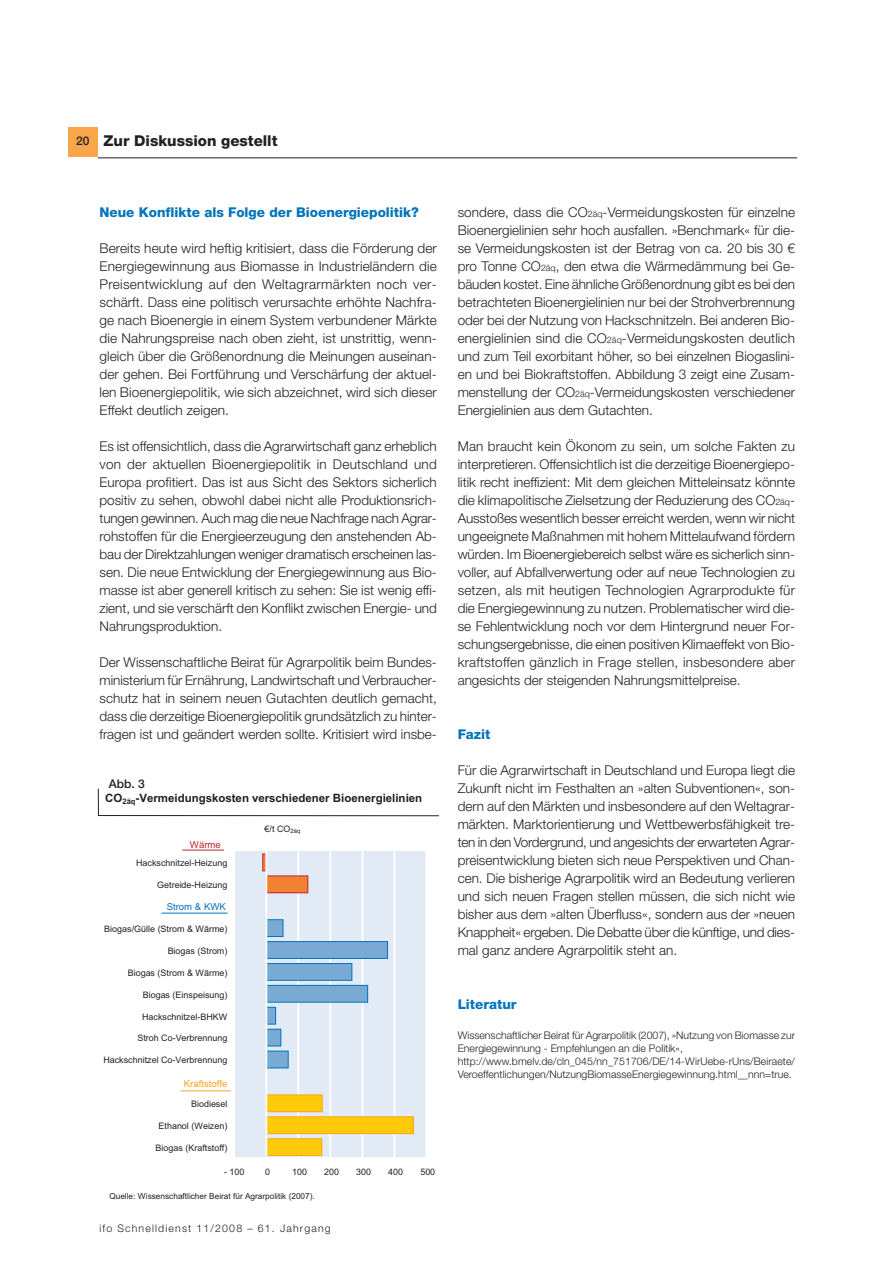
<style>
.page{position:relative;width:893px;height:1263px;background:#fff}
.page>*{position:absolute;margin:0;border:0;box-sizing:border-box;transform-origin:0 0}
.t1{font:800 15px "Helvetica Neue LT Std";color:#231f20}
.t2{font:300 13.5px/18px "Helvetica Neue LT Std";color:#231f20;text-align:justify}
.t3{font:800 13.5px "Helvetica Neue LT Std";color:#0074bc}
.t4{font:500 12px "Helvetica Neue LT Std";color:#231f20}
.t5{font:700 11.4px "Arial";color:#231f20}
.t6{font:300 10.5px/12.8px "Helvetica Neue LT Std";color:#231f20}
.t7{font:300 10.5px "Helvetica Neue LT Std";letter-spacing:.11em;color:#231f20}
.t8{font:9.6px "Arial";color:#f9a51b}
.t9{font:9.6px "Arial";color:#0074bc}
.t10{font:9.6px "Arial";color:#bb272e}
.t11{font:9px "Arial";color:#231f20}
.t12{font:8.25px "Arial";color:#231f20}
.s1{font-size:8.85px}
</style>
<div class="page">
<hr style="left:98px;top:157px;width:699px;height:1px;background:#231f20">
<div style="left:68px;top:128px;width:30px;height:29px;background:#f9a64a"></div>
<div style="left:234px;top:852px;width:192px;height:306px;background:#e2eaf6"></div>
<hr style="left:233px;top:852px;width:2px;height:306px;background:#fff">
<hr style="left:297px;top:852px;width:2px;height:306px;background:#fff">
<hr style="left:329px;top:852px;width:2px;height:306px;background:#fff">
<hr style="left:361px;top:852px;width:2px;height:306px;background:#fff">
<hr style="left:393px;top:852px;width:2px;height:306px;background:#fff">
<hr style="left:425px;top:852px;width:2px;height:306px;background:#fff">
<div style="left:266px;top:1139px;width:56px;height:17px;background:#feca0a"></div>
<div style="left:266px;top:1138px;width:56px;height:18px;border:1px solid #f9a51b"></div>
<div style="left:266px;top:1117px;width:147px;height:17px;background:#feca0a"></div>
<div style="left:266px;top:1116px;width:147px;height:18px;border:1px solid #f9a51b"></div>
<div style="left:266px;top:1095px;width:56px;height:17px;background:#feca0a"></div>
<div style="left:266px;top:1095px;width:56px;height:17px;border:1px solid #f9a51b"></div>
<div style="left:266px;top:1051px;width:22px;height:17px;background:#79aad4"></div>
<div style="left:266px;top:1051px;width:22px;height:17px;border:1px solid #0074bc"></div>
<div style="left:266px;top:1029px;width:15px;height:17px;background:#79aad4"></div>
<div style="left:266px;top:1029px;width:15px;height:17px;border:1px solid #0074bc"></div>
<div style="left:266px;top:1007px;width:9px;height:17px;background:#79aad4"></div>
<div style="left:266px;top:1007px;width:10px;height:17px;border:1px solid #0074bc"></div>
<div style="left:266px;top:985px;width:101px;height:17px;background:#79aad4"></div>
<div style="left:266px;top:985px;width:102px;height:18px;border:1px solid #0074bc"></div>
<div style="left:266px;top:964px;width:86px;height:16px;background:#79aad4"></div>
<div style="left:266px;top:963px;width:86px;height:18px;border:1px solid #0074bc"></div>
<div style="left:266px;top:942px;width:121px;height:16px;background:#79aad4"></div>
<div style="left:266px;top:941px;width:122px;height:18px;border:1px solid #0074bc"></div>
<div style="left:266px;top:920px;width:17px;height:17px;background:#79aad4"></div>
<div style="left:266px;top:919px;width:17px;height:18px;border:1px solid #0074bc"></div>
<div style="left:266px;top:876px;width:42px;height:17px;background:#f18231"></div>
<div style="left:266px;top:876px;width:42px;height:17px;border:1px solid #bb272e"></div>
<div style="left:262px;top:854px;width:4px;height:17px;border:1px solid #bb272e"></div>
<hr style="left:234px;top:1157px;width:192px;height:2px;background:#fff">
<hr style="left:265px;top:852px;width:2px;height:306px;background:#fff">
<svg style="left:98px;top:789px;width:1px;height:26px"></svg>
<hr style="left:98px;top:815px;width:340px;height:1px;background:#231f20">
<hr style="left:182px;top:850px;width:42px;height:1px;background:#bb272e">
<hr style="left:161px;top:913px;width:67px;height:1px;background:#0074bc">
<hr style="left:180px;top:1091px;width:51px;height:1px;background:#f9a51b">
<p class="t4" style="left:76px;top:136px;width:15px">20</p>
<p class="t1" style="left:104px;top:135px;width:175px">Zur Diskussion gestellt</p>
<p class="t3" style="left:100px;top:207px;width:321px">Neue Konflikte als Folge der Bioenergiepolitik?</p>
<p class="t2" style="left:100px;top:240px;width:339px">Bereits heute wird heftig kritisiert, dass die Förderung der Energiegewinnung aus Biomasse in Industrieländern die Preisentwicklung auf den Weltagrarmärkten noch ver&shy;schärft. Dass eine politisch verursachte erhöhte Nachfra&shy;ge nach Bioenergie in einem System verbundener Märkte die Nahrungspreise nach oben zieht, ist unstrittig, wenn&shy;gleich über die Größenordnung die Meinungen auseinan&shy;der gehen. Bei Fortführung und Verschärfung der aktuel&shy;len Bioenergiepolitik, wie sich abzeichnet, wird sich dieser Effekt deutlich zeigen.</p>
<p class="t2" style="left:100px;top:438px;width:339px">Es ist offensichtlich, dass die Agrarwirtschaft ganz erheblich von der aktuellen Bioenergiepolitik in Deutschland und Europa profitiert. Das ist aus Sicht des Sektors sicherlich positiv zu sehen, obwohl dabei nicht alle Produktionsrich&shy;tungen gewinnen. Auch mag die neue Nachfrage nach Agrar&shy;rohstoffen für die Energieerzeugung den anstehenden Ab&shy;bau der Direktzahlungen weniger dramatisch erscheinen las&shy;sen. Die neue Entwicklung der Energiegewinnung aus Bio&shy;masse ist aber generell kritisch zu sehen: Sie ist wenig effi&shy;zient, und sie verschärft den Konflikt zwischen Energie- und Nahrungsproduktion.</p>
<p class="t2" style="left:100px;top:654px;width:339px">Der Wissenschaftliche Beirat für Agrarpolitik beim Bundes&shy;ministerium für Ernährung, Landwirtschaft und Verbraucher&shy;schutz hat in seinem neuen Gutachten deutlich gemacht, dass die derzeitige Bioenergiepolitik grundsätzlich zu hinter&shy;fragen ist und geändert werden sollte. Kritisiert wird insbe-</p>
<p class="t4" style="left:109px;top:779px;width:38px">Abb. 3</p>
<p class="t5" style="left:105px;top:794px;width:318px">CO<sub>2äq</sub>-Vermeidungskosten verschiedener Bioenergielinien</p>
<p class="t10" style="left:190px;top:841px;width:32px">Wärme</p>
<p class="t11" style="left:136px;top:860px;width:93px">Hackschnitzel-Heizung</p>
<p class="t11" style="left:157px;top:882px;width:72px">Getreide-Heizung</p>
<p class="t9" style="left:167px;top:903px;width:61px">Strom &amp; KWK</p>
<p class="t11" style="left:104px;top:926px;width:125px">Biogas/Gülle (Strom &amp; Wärme)</p>
<p class="t11" style="left:168px;top:948px;width:61px">Biogas (Strom)</p>
<p class="t11" style="left:128px;top:969px;width:101px">Biogas (Strom &amp; Wärme)</p>
<p class="t11" style="left:143px;top:991px;width:86px">Biogas (Einspeisung)</p>
<p class="t11" style="left:142px;top:1013px;width:87px">Hackschnitzel-BHKW</p>
<p class="t11" style="left:137px;top:1035px;width:91px">Stroh Co-Verbrennung</p>
<p class="t11" style="left:103px;top:1057px;width:125px">Hackschnitzel Co-Verbrennung</p>
<p class="t8" style="left:184px;top:1080px;width:45px">Kraftstoffe</p>
<p class="t11" style="left:191px;top:1101px;width:38px">Biodiesel</p>
<p class="t11" style="left:158px;top:1123px;width:70px">Ethanol (Weizen)</p>
<p class="t11" style="left:155px;top:1145px;width:73px">Biogas (Kraftstoff)</p>
<p class="t11" style="left:264px;top:825px;width:37px">€/t CO<sub>2äq</sub></p>
<p class="t11" style="left:224px;top:1168px;width:22px">- 100</p>
<p class="t11" style="left:265px;top:1168px;width:6px">0</p>
<p class="t11" style="left:292px;top:1168px;width:16px">100</p>
<p class="t11" style="left:324px;top:1168px;width:16px">200</p>
<p class="t11" style="left:356px;top:1168px;width:16px">300</p>
<p class="t11" style="left:388px;top:1168px;width:16px">400</p>
<p class="t11" style="left:420px;top:1168px;width:16px">500</p>
<p class="t12" style="left:109px;top:1193px;width:207px">Quelle: Wissenschaftlicher Beirat für Agrarpolitik (2007).</p>
<p class="t7" style="left:99px;top:1225px;width:233px">ifo Schnelldienst 11/2008 – 61. Jahrgang</p>
<p class="t2" style="left:457px;top:204px;width:339px">sondere, dass die CO<span class="s1">2äq</span>-Vermeidungskosten für einzelne Bioenergielinien sehr hoch ausfallen. »Benchmark« für die&shy;se Vermeidungskosten ist der Betrag von ca. 20 bis 30 € pro Tonne CO<span class="s1">2äq</span>, den etwa die Wärmedämmung bei Ge&shy;bäuden kostet. Eine ähnliche Größenordnung gibt es bei den betrachteten Bioenergielinien nur bei der Strohverbrennung oder bei der Nutzung von Hackschnitzeln. Bei anderen Bio&shy;energielinien sind die CO<span class="s1">2äq</span>-Vermeidungskosten deutlich und zum Teil exorbitant höher, so bei einzelnen Biogaslini&shy;en und bei Biokraftstoffen. Abbildung 3 zeigt eine Zusam&shy;menstellung der CO<span class="s1">2äq</span>-Vermeidungskosten verschiedener Energielinien aus dem Gutachten.</p>
<p class="t2" style="left:457px;top:438px;width:339px">Man braucht kein Ökonom zu sein, um solche Fakten zu interpretieren. Offensichtlich ist die derzeitige Bioenergiepo&shy;litik recht ineffizient: Mit dem gleichen Mitteleinsatz könnte die klimapolitische Zielsetzung der Reduzierung des CO<span class="s1">2äq</span>-Ausstoßes wesentlich besser erreicht werden, wenn wir nicht ungeeignete Maßnahmen mit hohem Mittelaufwand fördern würden. Im Bioenergiebereich selbst wäre es sicherlich sinn&shy;voller, auf Abfallverwertung oder auf neue Technologien zu setzen, als mit heutigen Technologien Agrarprodukte für die Energiegewinnung zu nutzen. Problematischer wird die&shy;se Fehlentwicklung noch vor dem Hintergrund neuer For&shy;schungsergebnisse, die einen positiven Klimaeffekt von Bio&shy;kraftstoffen gänzlich in Frage stellen, insbesondere aber angesichts der steigenden Nahrungsmittelpreise.</p>
<p class="t3" style="left:457px;top:729px;width:34px">Fazit</p>
<p class="t2" style="left:457px;top:762px;width:339px">Für die Agrarwirtschaft in Deutschland und Europa liegt die Zukunft nicht im Festhalten an »alten Subventionen«, son&shy;dern auf den Märkten und insbesondere auf den Weltagrar&shy;märkten. Marktorientierung und Wettbewerbsfähigkeit tre&shy;ten in den Vordergrund, und angesichts der erwarteten Agrar&shy;preisentwicklung bieten sich neue Perspektiven und Chan&shy;cen. Die bisherige Agrarpolitik wird an Bedeutung verlieren und sich neuen Fragen stellen müssen, die sich nicht wie bisher aus dem »alten Überfluss«, sondern aus der »neuen Knappheit« ergeben. Die Debatte über die künftige, und dies&shy;mal ganz andere Agrarpolitik steht an.</p>
<p class="t3" style="left:457px;top:999px;width:60px">Literatur</p>
<p class="t6" style="left:457px;top:1030px;width:339px">Wissenschaftlicher Beirat für Agrarpolitik (2007), »Nutzung von Biomasse zur Energiegewinnung - Empfehlungen an die Politik«, http://www.bmelv.de/cln_045/nn_751706/DE/14-WirUebe-rUns/Beiraete/ Veroeffentlichungen/NutzungBiomasseEnergiegewinnung.html__nnn=true.</p>
</div>
